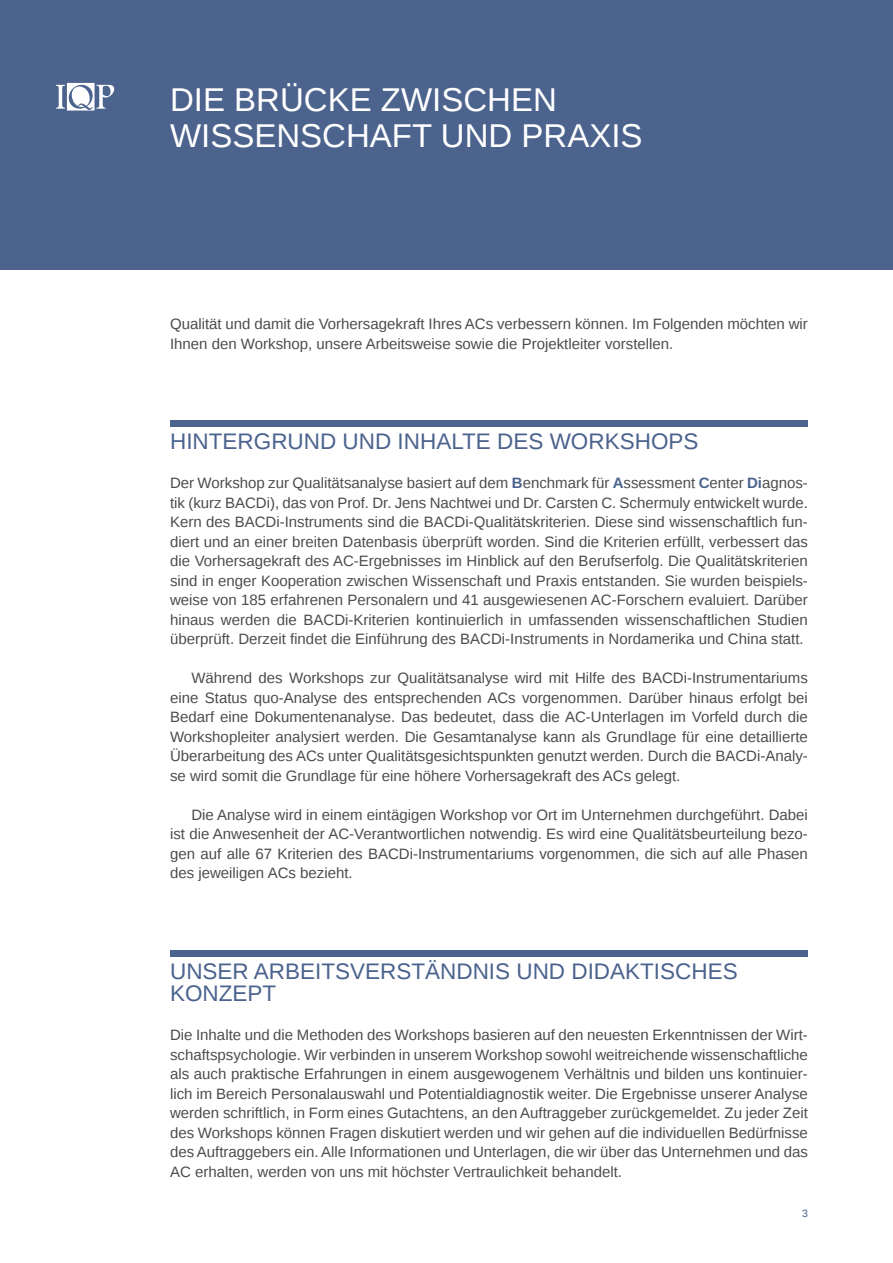
<style>
.page{position:relative;width:893px;height:1263px;background:#fff}
.page>*{position:absolute;margin:0;border:0;box-sizing:border-box;transform-origin:0 0}
.Modultext{font:33px/36px "Liberation Sans";color:#fff}
.Headline_groß{font:22.5px/22.5px "Liberation Sans";color:#4b638d}
.Standardtext_nicht_e{font:15px/19.5px "Liberation Sans";color:#4b4c4d;text-align:justify}
.Standardtext_eingerü{font:15px/19.5px "Liberation Sans";color:#4b4c4d;text-align:justify}
.t1{font:10.5px "Liberation Sans";color:#4b638d}
.s1{font-weight:700;color:#4b638d}
</style>
<div class="page">
<div style="left:0;top:0;width:893px;height:269px;background:#4b638d"></div>
<svg style="left:56px;top:83px;width:58px;height:28px"></svg>
<div style="left:170px;top:420px;width:638px;height:7px;background:#4b638d"></div>
<div style="left:170px;top:950px;width:638px;height:6px;background:#4b638d"></div>
<p class="Modultext" style="left:170px;top:83px;width:474px">DIE BRÜCKE ZWISCHEN<br>WISSENSCHAFT UND PRAXIS</p>
<p class="Standardtext_eingerü" style="left:170px;top:315px;width:639px">Qualität und damit die Vorhersagekraft Ihres ACs verbessern können. Im Folgenden möchten wir<br>Ihnen den Workshop, unsere Arbeitsweise sowie die Projektleiter vorstellen.</p>
<p class="Headline_groß" style="left:170px;top:431px;width:530px">HINTERGRUND UND INHALTE DES WORKSHOPS</p>
<p class="Standardtext_nicht_e" style="left:170px;top:474px;width:639px">Der Workshop zur Qualitätsanalyse basiert auf dem <span class="s1">B</span>enchmark für <span class="s1">A</span>ssessment <span class="s1">C</span>enter <span class="s1">Di</span>agnos&shy;tik (kurz BACDi), das von Prof. Dr. Jens Nachtwei und Dr. Carsten C. Schermuly entwickelt wurde.<br>Kern des BACDi-Instruments sind die BACDi-Qualitätskriterien. Diese sind wissenschaftlich fun&shy;diert und an einer breiten Datenbasis überprüft worden. Sind die Kriterien erfüllt, verbessert das die Vorhersagekraft des AC-Ergebnisses im Hinblick auf den Berufserfolg. Die Qualitätskriterien sind in enger Kooperation zwischen Wissenschaft und Praxis entstanden. Sie wurden beispiels&shy;weise von 185 erfahrenen Personalern und 41 ausgewiesenen AC-Forschern evaluiert. Darüber hinaus werden die BACDi-Kriterien kontinuierlich in umfassenden wissenschaftlichen Studien überprüft. Derzeit findet die Einführung des BACDi-Instruments in Nordamerika und China statt.</p>
<p class="Standardtext_eingerü" style="left:170px;top:669px;width:639px;text-indent:21px">Während des Workshops zur Qualitätsanalyse wird mit Hilfe des BACDi-Instrumentariums eine Status quo-Analyse des entsprechenden ACs vorgenommen. Darüber hinaus erfolgt bei Bedarf eine Dokumentenanalyse. Das bedeutet, dass die AC-Unterlagen im Vorfeld durch die Workshopleiter analysiert werden. Die Gesamtanalyse kann als Grundlage für eine detaillierte Überarbeitung des ACs unter Qualitätsgesichtspunkten genutzt werden. Durch die BACDi-Analy&shy;se wird somit die Grundlage für eine höhere Vorhersagekraft des ACs gelegt.</p>
<p class="Standardtext_eingerü" style="left:170px;top:805px;width:639px;text-indent:21px">Die Analyse wird in einem eintägigen Workshop vor Ort im Unternehmen durchgeführt. Dabei ist die Anwesenheit der AC-Verantwortlichen notwendig. Es wird eine Qualitätsbeurteilung bezo&shy;gen auf alle 67 Kriterien des BACDi-Instrumentariums vorgenommen, die sich auf alle Phasen des jeweiligen ACs bezieht.</p>
<p class="Headline_groß" style="left:170px;top:961px;width:569px">UNSER ARBEITSVERSTÄNDNIS UND DIDAKTISCHES<br>KONZEPT</p>
<p class="Standardtext_nicht_e" style="left:170px;top:1026px;width:639px">Die Inhalte und die Methoden des Workshops basieren auf den neuesten Erkenntnissen der Wirt&shy;schaftspsychologie. Wir verbinden in unserem Workshop sowohl weitreichende wissenschaftliche als auch praktische Erfahrungen in einem ausgewogenem Verhältnis und bilden uns kontinuier&shy;lich im Bereich Personalauswahl und Potentialdiagnostik weiter. Die Ergebnisse unserer Analyse werden schriftlich, in Form eines Gutachtens, an den Auftraggeber zurückgemeldet. Zu jeder Zeit des Workshops können Fragen diskutiert werden und wir gehen auf die individuellen Bedürfnisse des Auftraggebers ein. Alle Informationen und Unterlagen, die wir über das Unternehmen und das AC erhalten, werden von uns mit höchster Vertraulichkeit behandelt.</p>
<p class="t1" style="left:802px;top:1208px;width:7px">3</p>
</div>
